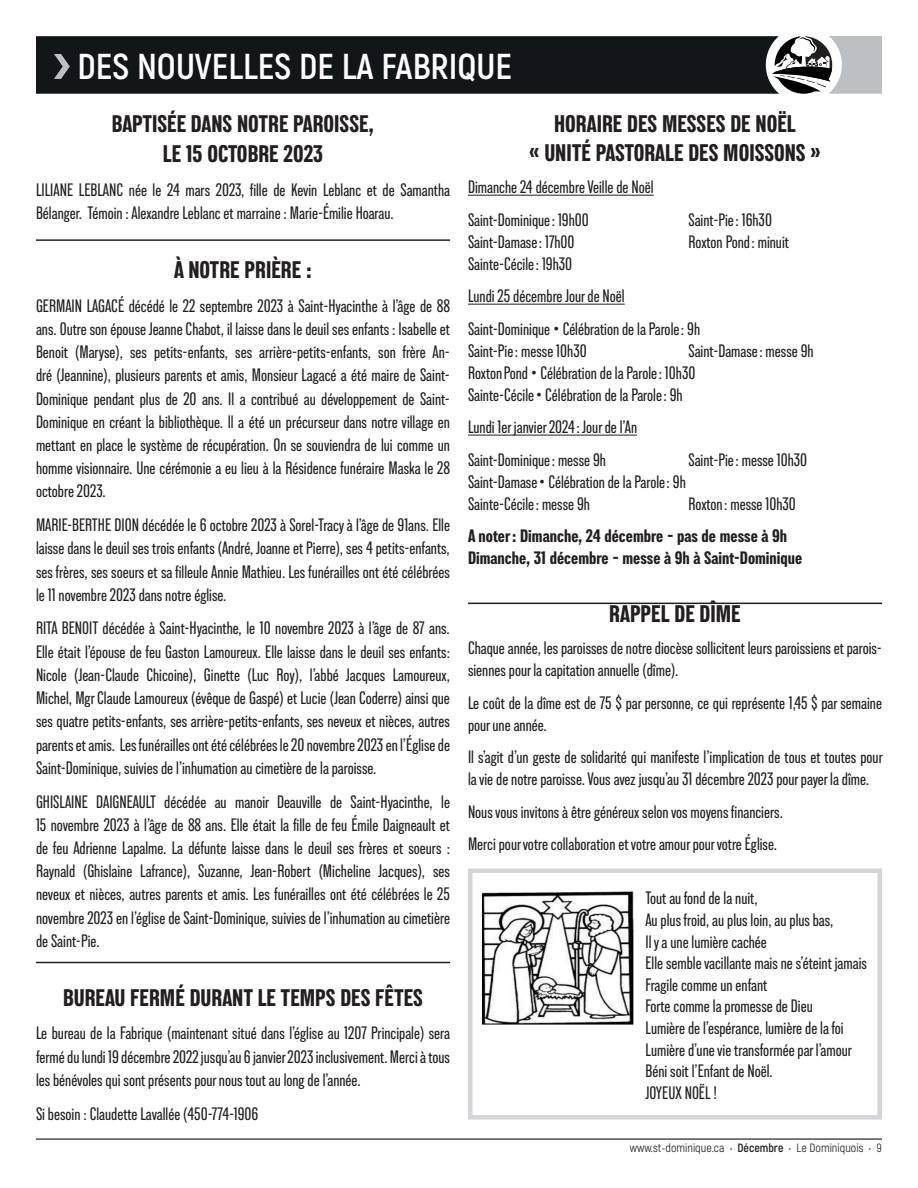
<style>
.page{position:relative;width:918px;height:1188px;background:#fff}
.page>*{position:absolute;margin:0;border:0;box-sizing:border-box;transform-origin:0 0}
.t1{font:700 36px "Akrobat";color:#fff}
.t2{font:700 condensed 24px/30.5px "Lorimer No 2";color:#231f20;text-align:center}
.t3{font:500 condensed 18px/23.2px "Lorimer No 2";color:#231f20}
.t4{font:700 condensed 18px/22px "Lorimer No 2";color:#231f20}
.t5{font:12px "Akrobat";color:#231f20}
.s1{font-weight:700}
</style>
<div class="page">
<hr style="left:36px;top:1139px;width:846px;height:1px;background:#111619">
<svg style="left:36px;top:36px;width:846px;height:58px;background:#272b2e"></svg>
<hr style="left:468px;top:195px;width:186px;height:1px;background:#231f20">
<hr style="left:468px;top:304px;width:157px;height:1px;background:#231f20">
<hr style="left:468px;top:435px;width:169px;height:1px;background:#231f20">
<div style="left:468px;top:868px;width:414px;height:252px;border:4px solid #d3d5d8"></div>
<hr style="left:36px;top:239px;width:414px;height:2px;background:#231f20">
<hr style="left:36px;top:962px;width:414px;height:1px;background:#231f20">
<hr style="left:468px;top:603px;width:414px;height:1px;background:#231f20">
<img style="left:482px;top:891px;width:152px;height:134px">
<p class="t1" style="left:78px;top:44px;width:436px">DES NOUVELLES DE LA FABRIQUE</p>
<p class="t2" style="left:112px;top:108px;width:264px">BAPTISÉE DANS NOTRE PAROISSE,<br>LE 15 OCTOBRE 2023</p>
<p class="t3" style="left:36px;top:178px;width:416px">LILIANE LEBLANC née le 24 mars 2023, fille de Kevin Leblanc et de Samantha<br>Bélanger. Témoin : Alexandre Leblanc et marraine : Marie-Émilie Hoarau.</p>
<p class="t2" style="left:174px;top:254px;width:139px">À NOTRE PRIÈRE :</p>
<p class="t3" style="left:36px;top:294px;width:416px;text-align:justify">GERMAIN LAGACÉ décédé le 22 septembre 2023 à Saint-Hyacinthe à l’âge de 88 ans. Outre son épouse Jeanne Chabot, il laisse dans le deuil ses enfants : Isabelle et Benoit (Maryse), ses petits-enfants, ses arrière-petits-enfants, son frère An&shy;dré (Jeannine), plusieurs parents et amis, Monsieur Lagacé a été maire de Saint-Dominique pendant plus de 20 ans. Il a contribué au développement de Saint-Dominique en créant la bibliothèque. Il a été un précurseur dans notre village en mettant en place le système de récupération. On se souviendra de lui comme un homme visionnaire. Une cérémonie a eu lieu à la Résidence funéraire Maska le 28 octobre 2023.</p>
<p class="t3" style="left:36px;top:513px;width:416px;text-align:justify">MARIE-BERTHE DION décédée le 6 octobre 2023 à Sorel-Tracy à l’âge de 91ans. Elle laisse dans le deuil ses trois enfants (André, Joanne et Pierre), ses 4 petits-enfants, ses frères, ses soeurs et sa filleule Annie Mathieu. Les funérailles ont été célébrées le 11 novembre 2023 dans notre église.</p>
<p class="t3" style="left:36px;top:616px;width:416px;text-align:justify">RITA BENOIT décédée à Saint-Hyacinthe, le 10 novembre 2023 à l’âge de 87 ans.<br>Elle était l’épouse de feu Gaston Lamoureux. Elle laisse dans le deuil ses enfants:<br>Nicole (Jean-Claude Chicoine), Ginette (Luc Roy), l’abbé Jacques Lamoureux, Michel, Mgr Claude Lamoureux (évêque de Gaspé) et Lucie (Jean Coderre) ainsi que ses quatre petits-enfants, ses arrière-petits-enfants, ses neveux et nièces, autres parents et amis. Les funérailles ont été célébrées le 20 novembre 2023 en l’Église de Saint-Dominique, suivies de l’inhumation au cimetière de la paroisse.</p>
<p class="t3" style="left:36px;top:789px;width:416px;text-align:justify">GHISLAINE DAIGNEAULT décédée au manoir Deauville de Saint-Hyacinthe, le 15 novembre 2023 à l’âge de 88 ans. Elle était la fille de feu Émile Daigneault et de feu Adrienne Lapalme. La défunte laisse dans le deuil ses frères et soeurs :<br>Raynald (Ghislaine Lafrance), Suzanne, Jean-Robert (Micheline Jacques), ses neveux et nièces, autres parents et amis. Les funérailles ont été célébrées le 25 novembre 2023 en l’église de Saint-Dominique, suivies de l’inhumation au cimetière de Saint-Pie.</p>
<p class="t2" style="left:63px;top:982px;width:361px">BUREAU FERMÉ DURANT LE TEMPS DES FÊTES</p>
<p class="t3" style="left:36px;top:1021px;width:416px;text-align:justify">Le bureau de la Fabrique (maintenant situé dans l’église au 1207 Principale) sera fermé du lundi 19 décembre 2022 jusqu’au 6 janvier 2023 inclusivement. Merci à tous les bénévoles qui sont présents pour nous tout au long de l’année.</p>
<p class="t3" style="left:36px;top:1101px;width:224px">Si besoin : Claudette Lavallée (450-774-1906</p>
<p class="t2" style="left:529px;top:108px;width:293px;line-height:29.2px">HORAIRE DES MESSES DE NOËL<br>« UNITÉ PASTORALE DES MOISSONS »</p>
<p class="t3" style="left:468px;top:175px;width:187px">Dimanche 24 décembre Veille de Noël</p>
<p class="t3" style="left:468px;top:208px;width:122px">Saint-Dominique : 19h00</p>
<p class="t3" style="left:688px;top:208px;width:85px">Saint-Pie : 16h30</p>
<p class="t3" style="left:468px;top:230px;width:108px">Saint-Damase : 17h00</p>
<p class="t3" style="left:688px;top:230px;width:102px">Roxton Pond : minuit</p>
<p class="t3" style="left:468px;top:252px;width:106px">Sainte-Cécile : 19h30</p>
<p class="t3" style="left:468px;top:284px;width:158px">Lundi 25 décembre Jour de Noël</p>
<p class="t3" style="left:468px;top:317px;width:234px;line-height:22px">Saint-Dominique • Célébration de la Parole : 9h<br>Saint-Pie : messe 10h30</p>
<p class="t3" style="left:468px;top:339px;width:347px;line-height:22px;text-indent:220px">Saint-Damase : messe 9h<br>Roxton Pond • Célébration de la Parole : 10h30<br>Sainte-Cécile • Célébration de la Parole : 9h</p>
<p class="t3" style="left:468px;top:415px;width:171px">Lundi 1er janvier 2024 : Jour de l’An</p>
<p class="t3" style="left:468px;top:448px;width:140px">Saint-Dominique : messe 9h</p>
<p class="t3" style="left:688px;top:448px;width:120px">Saint-Pie : messe 10h30</p>
<p class="t3" style="left:468px;top:470px;width:219px;line-height:22px">Saint-Damase • Célébration de la Parole : 9h<br>Sainte-Cécile : messe 9h</p>
<p class="t3" style="left:688px;top:492px;width:109px">Roxton : messe 10h30</p>
<p class="t4" style="left:468px;top:525px;width:336px">A noter : Dimanche, 24 décembre – pas de messe à 9h<br>Dimanche, 31 décembre – messe à 9h à Saint-Dominique</p>
<p class="t2" style="left:609px;top:598px;width:133px">RAPPEL DE DÎME</p>
<p class="t3" style="left:468px;top:637px;width:415px;line-height:22px">Chaque année, les paroisses de notre diocèse sollicitent leurs paroissiens et parois&shy;siennes pour la capitation annuelle (dîme).</p>
<p class="t3" style="left:468px;top:691px;width:416px;line-height:22px">Le coût de la dîme est de 75 $ par personne, ce qui représente 1,45 $ par semaine pour une année.</p>
<p class="t3" style="left:468px;top:746px;width:416px;line-height:22px">Il s’agit d’un geste de solidarité qui manifeste l’implication de tous et toutes pour la vie de notre paroisse. Vous avez jusqu’au 31 décembre 2023 pour payer la dîme.</p>
<p class="t3" style="left:468px;top:800px;width:316px">Nous vous invitons à être généreux selon vos moyens financiers.</p>
<p class="t3" style="left:468px;top:832px;width:311px">Merci pour votre collaboration et votre amour pour votre Église.</p>
<p class="t3" style="left:645px;top:886px;width:114px">Tout au fond de la nuit,</p>
<p class="t3" style="left:645px;top:908px;width:190px">Au plus froid, au plus loin, au plus bas,</p>
<p class="t3" style="left:645px;top:929px;width:123px">Il y a une lumière cachée</p>
<p class="t3" style="left:645px;top:951px;width:223px">Elle semble vacillante mais ne s’éteint jamais</p>
<p class="t3" style="left:645px;top:973px;width:123px">Fragile comme un enfant</p>
<p class="t3" style="left:645px;top:994px;width:169px">Forte comme la promesse de Dieu</p>
<p class="t3" style="left:645px;top:1016px;width:200px">Lumière de l’espérance, lumière de la foi</p>
<p class="t3" style="left:645px;top:1037px;width:208px">Lumière d’une vie transformée par l’amour</p>
<p class="t3" style="left:645px;top:1059px;width:129px">Béni soit l’Enfant de Noël.</p>
<p class="t3" style="left:645px;top:1081px;width:73px">JOYEUX NOËL !</p>
<p class="t5" style="left:630px;top:1141px;width:254px">www.st-dominique.ca • <span class="s1">Décembre</span> • Le Dominiquois • 9</p>
</div>
